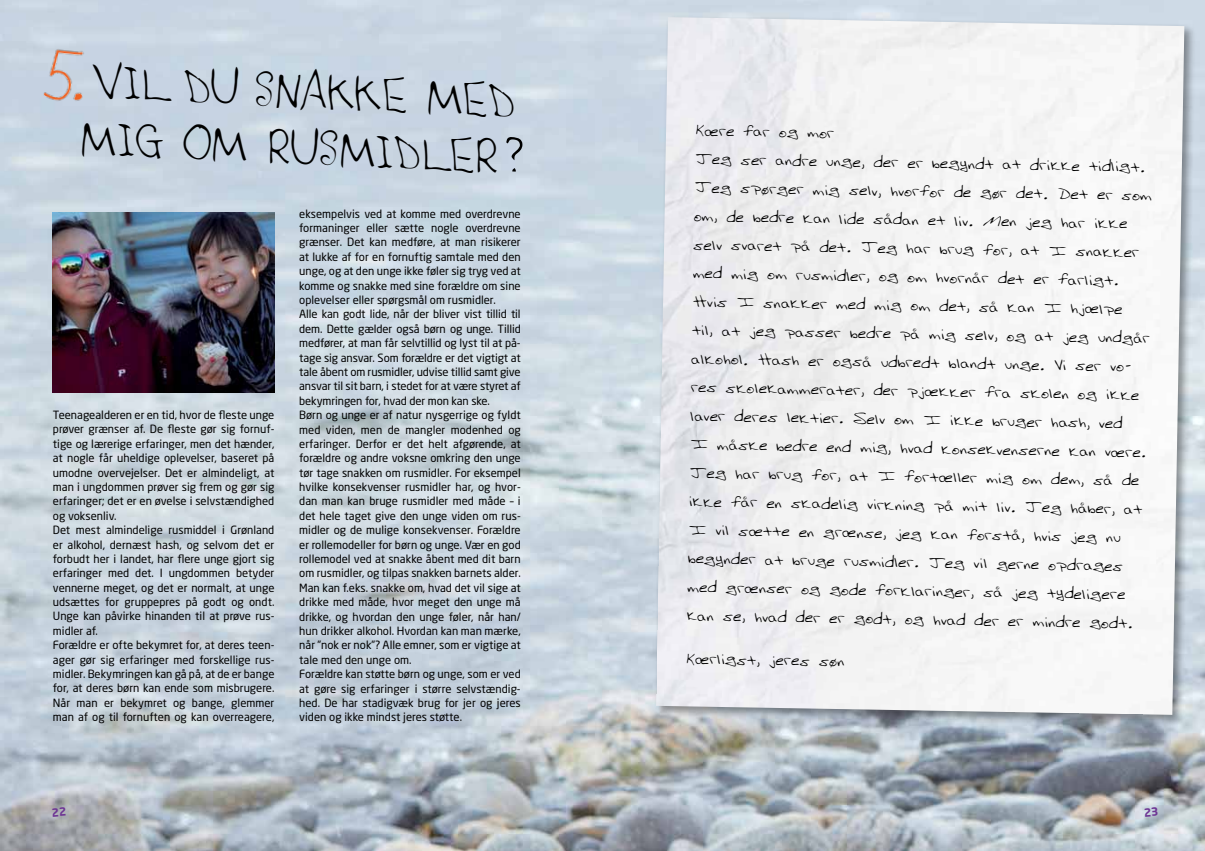
<style>
.page{position:relative;width:1205px;height:851px;background:#fff}
.page>*{position:absolute;margin:0;border:0;box-sizing:border-box;transform-origin:0 0}
.t1{font:40.88px/56.8px "Sandra";color:#000;text-align:center}
.t2{font:16.38px/28.5px "Adams Hand";color:#000}
.t3{font:11.25px/14.4px "Neo Sans Pro";color:#000}
</style>
<div class="page">
<img style="left:0;top:0;width:1205px;height:850px">
<div style="left:653px;top:15px;width:544px;height:712px;background:#000;opacity:.4"></div>
<img style="left:656px;top:17px;width:528px;height:697px">
<img style="left:33px;top:42px;width:66px;height:67px">
<img style="left:53px;top:212px;width:221px;height:180px">
<svg style="left:505px;top:137px;width:18px;height:35px"></svg>
<svg style="left:52px;top:806px;width:14px;height:10px"></svg>
<svg style="left:1144px;top:806px;width:14px;height:10px"></svg>
<h1 class="t1" style="left:79px;top:56px;width:438px;rotate:2deg">Vil du snakke med mig om rusmidler</h1>
<p class="t3" style="left:53px;top:407px;width:223px">Teenagealderen er en tid, hvor de fleste unge prøver grænser af. De fleste gør sig fornuf&shy;tige og lærerige erfaringer, men det hænder, at nogle får uheldige oplevelser, baseret på umodne overvejelser. Det er almindeligt, at man i ungdommen prøver sig frem og gør sig erfaringer; det er en øvelse i selvstændighed og voksenliv.<br>Det mest almindelige rusmiddel i Grønland er alkohol, dernæst hash, og selvom det er forbudt her i landet, har flere unge gjort sig erfaringer med det. I ungdommen betyder vennerne meget, og det er normalt, at unge udsættes for gruppepres på godt og ondt.<br>Unge kan påvirke hinanden til at prøve rus&shy;midler af.<br>Forældre er ofte bekymret for, at deres teen&shy;ager gør sig erfaringer med forskellige rus&shy;midler. Bekymringen kan gå på, at de er bange for, at deres børn kan ende som misbrugere.<br>Når man er bekymret og bange, glemmer man af og til fornuften og kan overreagere,</p>
<p class="t3" style="left:299px;top:206px;width:223px">eksempelvis ved at komme med overdrevne formaninger eller sætte nogle overdrevne grænser. Det kan medføre, at man risikerer at lukke af for en fornuftig samtale med den unge, og at den unge ikke føler sig tryg ved at komme og snakke med sine forældre om sine oplevelser eller spørgsmål om rusmidler.<br>Alle kan godt lide, når der bliver vist tillid til dem. Dette gælder også børn og unge. Tillid medfører, at man får selvtillid og lyst til at på&shy;tage sig ansvar. Som forældre er det vigtigt at tale åbent om rusmidler, udvise tillid samt give ansvar til sit barn, i stedet for at være styret af bekymringen for, hvad der mon kan ske.<br>Børn og unge er af natur nysgerrige og fyldt med viden, men de mangler modenhed og erfaringer. Derfor er det helt afgørende, at forældre og andre voksne omkring den unge tør tage snakken om rusmidler. For eksempel hvilke konsekvenser rusmidler har, og hvor&shy;dan man kan bruge rusmidler med måde – i det hele taget give den unge viden om rus&shy;midler og de mulige konsekvenser. Forældre er rollemodeller for børn og unge. Vær en god rollemodel ved at snakke åbent med dit barn om rusmidler, og tilpas snakken barnets alder.<br>Man kan f.eks. snakke om, hvad det vil sige at drikke med måde, hvor meget den unge må drikke, og hvordan den unge føler, når han/ hun drikker alkohol. Hvordan kan man mærke, når ”nok er nok”? Alle emner, som er vigtige at tale med den unge om.<br>Forældre kan støtte børn og unge, som er ved at gøre sig erfaringer i større selvstændig&shy;hed. De har stadigvæk brug for jer og jeres viden og ikke mindst jeres støtte.</p>
<p class="t2" style="left:695px;top:115px;width:460px;rotate:1deg">Kære far og mor<br>Jeg ser andre unge, der er begyndt at drikke tidligt.<br>Jeg spørger mig selv, hvorfor de gør det. Det er som om, de bedre kan lide sådan et liv. Men jeg har ikke selv svaret på det. Jeg har brug for, at I snakker med mig om rusmidler, og om hvornår det er farligt.<br>Hvis I snakker med mig om det, så kan I hjælpe<br>til, at jeg passer bedre på mig selv, og at jeg undgår alkohol. Hash er også udbredt blandt unge. Vi ser vo&shy;res skolekammerater, der pjækker fra skolen og ikke laver deres lektier. Selv om I ikke bruger hash, ved<br>I måske bedre end mig, hvad konsekvenserne kan være.<br>Jeg har brug for, at I fortæller mig om dem, så de ikke får en skadelig virkning på mit liv. Jeg håber, at I vil sætte en grænse, jeg kan forstå, hvis jeg nu begynder at bruge rusmidler. Jeg vil gerne opdrages med grænser og gode forklaringer, så jeg tydeligere kan se, hvad der er godt, og hvad der er mindre godt.</p>
<h2 class="t2" style="left:686px;top:643px;width:160px;rotate:1deg">Kærligst, jeres søn</h2>
</div>
